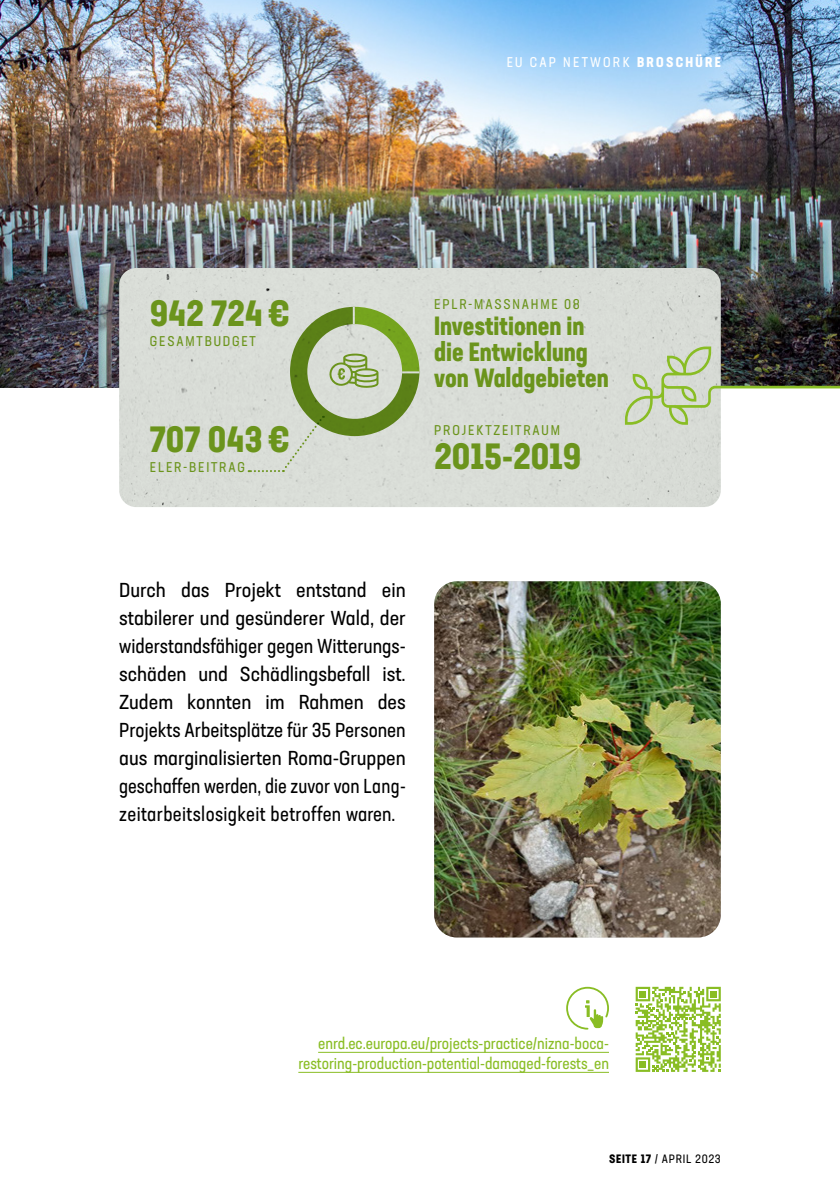
<style>
.page{position:relative;width:840px;height:1191px;background:#fff}
.page>*{position:absolute;margin:0;border:0;box-sizing:border-box;transform-origin:0 0}
.t1{font:700 condensed 36px "Neusa Next Std";color:#6b941c}
.t2{font:700 condensed 26px/26px "Neusa Next Std";color:#6b941c}
.t3{font:condensed 20px/28px "Neusa Next Std";letter-spacing:.02em;color:#000;text-align:justify;scale:1.05 1}
.t4{font:condensed 16px/20px "Neusa Next Std";color:#89bd24;text-align:right}
.t5{font:condensed 14px "Neusa Next Std";letter-spacing:.13em;color:#6b941c}
.t6{font:condensed 14px "Neusa Next Std";letter-spacing:.16em;color:#fff}
.t7{font:condensed 12px "Neusa Next Std";letter-spacing:.06em;color:#000}
.s1{font-weight:700}
</style>
<div class="page">
<img style="left:0;top:0;width:839px;height:387px">
<img style="left:434px;top:581px;width:286px;height:356px">
<hr style="left:318px;top:1052px;width:290px;height:1px;background:#89bd24">
<hr style="left:298px;top:1072px;width:310px;height:1px;background:#89bd24">
<svg style="left:566px;top:986px;width:43px;height:44px"></svg>
<div style="left:119px;top:268px;width:601px;height:239px;background:#d9ddd7"></div>
<svg style="left:635px;top:986px;width:85px;height:85px"></svg>
<svg style="left:248px;top:307px;width:171px;height:165px;background:#bcc9aa"></svg>
<svg style="left:624px;top:346px;width:215px;height:79px"></svg>
<p class="t6" style="left:506px;top:54px;width:215px">EU CAP NETWORK <span class="s1">BROSCHÜRE</span></p>
<h1 class="t1" style="left:150px;top:291px;width:141px">942 724 €</h1>
<p class="t5" style="left:150px;top:332px;width:107px">GESAMTBUDGET</p>
<h1 class="t1" style="left:150px;top:416px;width:141px">707 043 €</h1>
<p class="t5" style="left:150px;top:458px;width:96px">ELER-BEITRAG</p>
<p class="t5" style="left:434px;top:295px;width:147px">EPLR-MASSNAHME 08</p>
<h2 class="t2" style="left:434px;top:312px;width:176px">Investitionen in die Entwicklung von Waldgebieten</h2>
<p class="t5" style="left:434px;top:421px;width:127px">PROJEKTZEITRAUM</p>
<h1 class="t1" style="left:434px;top:433px;width:149px">2015-2019</h1>
<p class="t3" style="left:119px;top:575px;width:274px">Durch das Projekt entstand ein stabilerer und gesünderer Wald, der widerstandsfähiger gegen Witterungs&shy;schäden und Schädlingsbefall ist.<br>Zudem konnten im Rahmen des Projekts Arbeitsplätze für 35 Personen aus marginalisierten Roma-Gruppen geschaffen werden, die zuvor von Lang&shy;zeitarbeitslosigkeit betroffen waren.</p>
<p class="t4" style="left:298px;top:1033px;width:312px">enrd.ec.europa.eu/projects-practice/nizna-boca&shy;restoring-production-potential-damaged-forests_en</p>
<p class="t7" style="left:608px;top:1151px;width:113px"><span class="s1">SEITE 17</span> / APRIL 2023</p>
</div>
